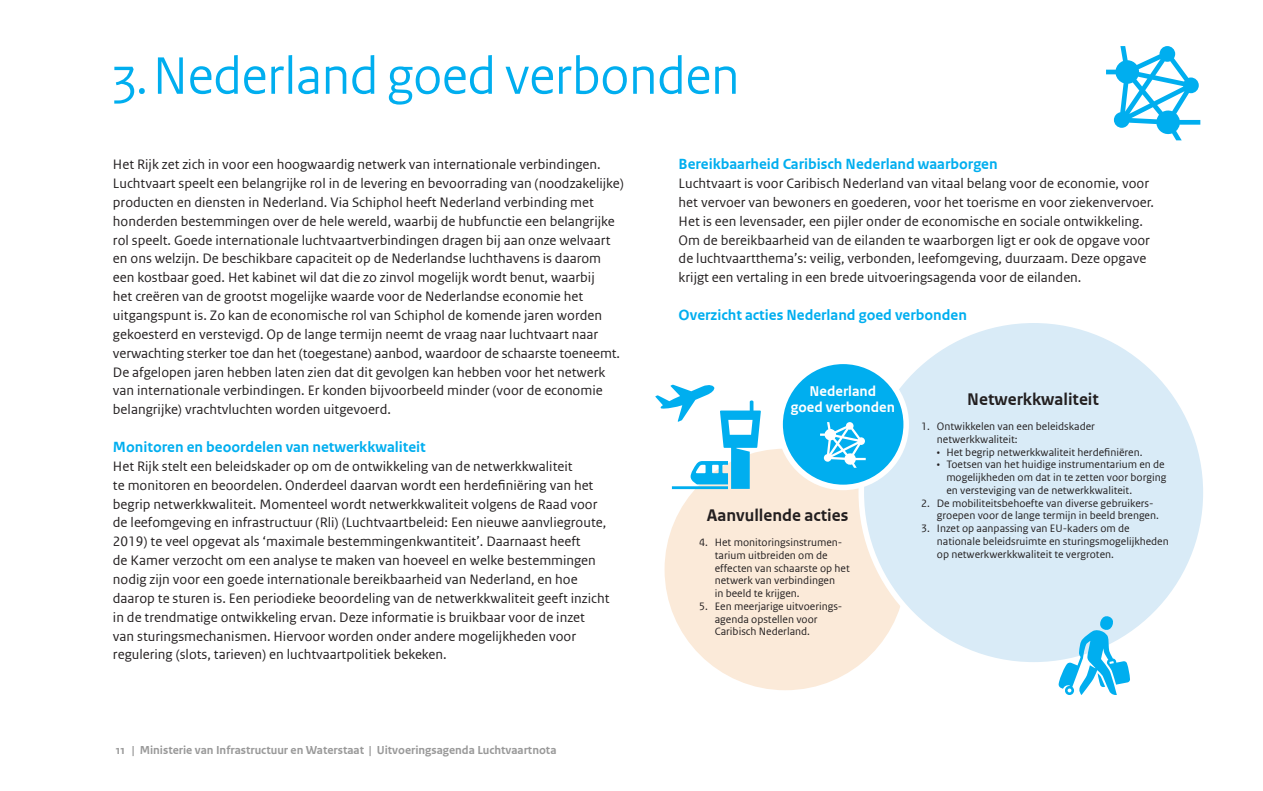
<style>
.page{position:relative;width:1263px;height:791px;background:#fff}
.page>*{position:absolute;margin:0;border:0;box-sizing:border-box;transform-origin:0 0}
.t1{font:55.5px "Rijksoverheid Sans Heading";color:#00aeef}
.t2{font:700 17.7px "Rijksoverheid Sans Web Text";color:#231f20}
.t3{font:700 15.45px "Rijksoverheid Sans Web Text";color:#00aeef}
.t4{font:700 15px/16.8px "Rijksoverheid Sans Web Text";color:#fff;text-align:center}
.t5{font:14.4px/18.9px "Rijksoverheid Sans Web Text";color:#231f20}
.t6{font:700 12.15px "Rijksoverheid Sans Web Text";color:#999}
.t7{font:11.25px/12.8px "Rijksoverheid Sans Web Text";color:#231f20}
.s1{font-family:"Rijksoverheid Sans Text"}
</style>
<div class="page">
<div style="left:662px;top:446px;width:247px;height:247px;background:#fbead9;border-radius:50%"></div>
<div style="left:861px;top:320px;width:345px;height:345px;background:#d9ebf7;border-radius:50%"></div>
<svg style="left:1058px;top:616px;width:72px;height:79px"></svg>
<svg style="left:655px;top:384px;width:106px;height:105px"></svg>
<div style="left:780px;top:361px;width:126px;height:126px;background:#00aeef;border-radius:50%"></div>
<div style="left:777px;top:358px;width:132px;height:132px;border:6px solid #fff;border-radius:50%"></div>
<svg style="left:820px;top:422px;width:46px;height:46px"></svg>
<svg style="left:1106px;top:46px;width:94px;height:94px"></svg>
<p class="t1" style="left:113px;top:44px;width:628px">3. Nederland goed verbonden</p>
<p class="t5" style="left:113px;top:155px;width:512px">Het Rijk zet zich in voor een hoogwaardig netwerk van internationale verbindingen.<br>Luchtvaart speelt een belangrijke rol in de levering en bevoorrading van (noodzakelijke) producten en diensten in Nederland. Via Schiphol heeft Nederland verbinding met honderden bestemmingen over de hele wereld, waarbij de hubfunctie een belangrijke rol speelt. Goede internationale luchtvaartverbindingen dragen bij aan onze welvaart en ons welzijn. De beschikbare capaciteit op de Nederlandse luchthavens is daarom een kostbaar goed. Het kabinet wil dat die zo zinvol mogelijk wordt benut, waarbij<br>het creëren van de grootst mogelijke waarde voor de Nederlandse economie het uitgangspunt is. Zo kan de economische rol van Schiphol de komende jaren worden gekoesterd en verstevigd. Op de lange termijn neemt de vraag naar luchtvaart naar verwachting sterker toe dan het (toegestane) aanbod, waardoor de schaarste toeneemt.<br>De afgelopen jaren hebben laten zien dat dit gevolgen kan hebben voor het netwerk van internationale verbindingen. Er konden bijvoorbeeld minder (voor de economie belangrijke) vrachtvluchten worden uitgevoerd.</p>
<p class="t3" style="left:113px;top:438px;width:314px">Monitoren en beoordelen van netwerkkwaliteit</p>
<p class="t5" style="left:113px;top:457px;width:498px">Het Rijk stelt een beleidskader op om de ontwikkeling van de netwerkkwaliteit<br>te monitoren en beoordelen. Onderdeel daarvan wordt een herdefiniëring van het begrip netwerkkwaliteit. Momenteel wordt netwerkkwaliteit volgens de Raad voor de leefomgeving en infrastructuur (Rli) (Luchtvaartbeleid: Een nieuwe aanvliegroute, 2019) te veel opgevat als ‘maximale bestemmingenkwantiteit’. Daarnaast heeft<br>de Kamer verzocht om een analyse te maken van hoeveel en welke bestemmingen nodig zijn voor een goede internationale bereikbaarheid van Nederland, en hoe daarop te sturen is. Een periodieke beoordeling van de netwerkkwaliteit geeft inzicht in de trendmatige ontwikkeling ervan. Deze informatie is bruikbaar voor de inzet van sturings mechanismen. Hiervoor worden onder andere mogelijkheden voor regulering (slots, tarieven) en luchtvaartpolitiek bekeken.</p>
<p class="t6" style="left:116px;top:743px;width:442px"><span class="s1">11</span> | Ministerie van Infrastructuur en Waterstaat | Uitvoeringsagenda Luchtvaartnota</p>
<p class="t3" style="left:679px;top:155px;width:320px">Bereikbaarheid Caribisch Nederland waarborgen</p>
<p class="t5" style="left:679px;top:174px;width:477px">Luchtvaart is voor Caribisch Nederland van vitaal belang voor de economie, voor het vervoer van bewoners en goederen, voor het toerisme en voor ziekenvervoer.<br>Het is een levensader, een pijler onder de economische en sociale ontwikkeling.<br>Om de bereikbaarheid van de eilanden te waarborgen ligt er ook de opgave voor de luchtvaartthema’s: veilig, verbonden, leefomgeving, duurzaam. Deze opgave krijgt een vertaling in een brede uitvoeringsagenda voor de eilanden.</p>
<p class="t3" style="left:679px;top:306px;width:290px">Overzicht acties Nederland goed verbonden</p>
<p class="t4" style="left:791px;top:382px;width:106px">Nederland<br>goed verbonden</p>
<p class="t2" style="left:707px;top:505px;width:143px">Aanvullende acties</p>
<p class="t7" style="left:715px;top:536px;width:136px;text-indent:-16px">4. Het monitorings instrumen&shy;tarium uitbreiden om de effecten van schaarste op het netwerk van verbindingen<br>in beeld te krijgen.</p>
<p class="t7" style="left:715px;top:600px;width:129px;text-indent:-16px">5. Een meerjarige uitvoerings&shy;agenda opstellen voor<br>Caribisch Nederland.</p>
<p class="t2" style="left:967px;top:389px;width:133px">Netwerkkwaliteit</p>
<p class="t7" style="left:937px;top:420px;width:160px;text-indent:-16px">1. Ontwikkelen van een beleidskader netwerkkwaliteit:</p>
<p class="t7" style="left:937px;top:445px;width:207px">• Het begrip netwerkkwaliteit herdefiniëren.</p>
<p class="t7" style="left:946px;top:458px;width:221px;text-indent:-9px">• Toetsen van het huidige instrumentarium en de mogelijkheden om dat in te zetten voor borging en versteviging van de netwerkkwaliteit.</p>
<p class="t7" style="left:937px;top:496px;width:223px;text-indent:-16px">2. De mobiliteitsbehoefte van diverse gebruikers&shy;groepen voor de lange termijn in beeld brengen.</p>
<p class="t7" style="left:937px;top:522px;width:233px;text-indent:-16px">3. Inzet op aanpassing van EU-kaders om de nationale beleidsruimte en sturingsmogelijkheden op netwerkwerkkwaliteit te vergroten.</p>
</div>
